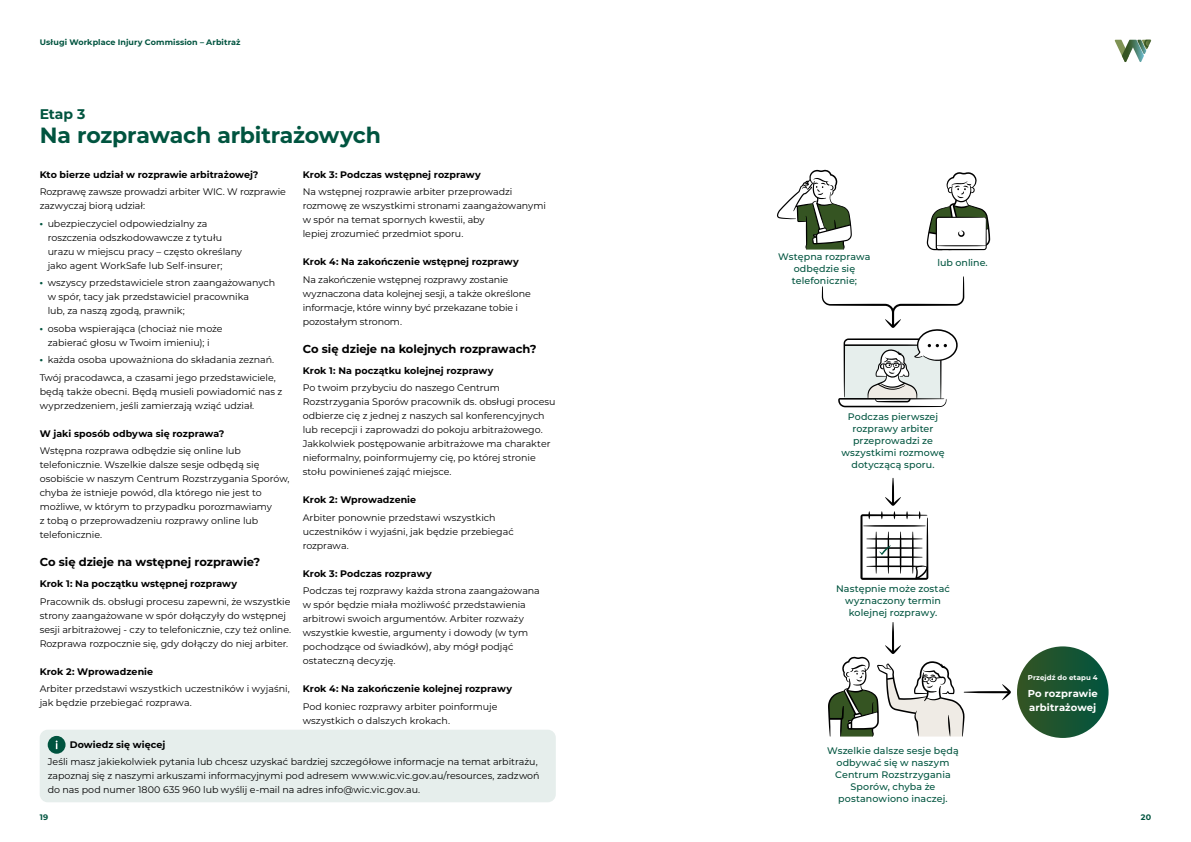
<style>
.page{position:relative;width:1191px;height:842px;background:#fff}
.page>*{position:absolute;margin:0;border:0;box-sizing:border-box;transform-origin:0 0}
.t1{font:700 22px "Montserrat";letter-spacing:-.01em;color:#00543f}
.t2{font:700 14px "Montserrat";color:#00543f}
.t3{font:700 11.5px "Montserrat";letter-spacing:-.005em;color:#000}
.t4{font:700 10px/14px "Montserrat";letter-spacing:.01em;color:#fff}
.t5{font:9.5px/14px "Montserrat";letter-spacing:-.005em;color:#000}
.t6{font:700 9.5px "Montserrat";letter-spacing:.005em;color:#000}
.t7{font:500 9.5px/12px "Montserrat";letter-spacing:.01em;color:#00543f;text-align:center}
.t8{font:700 8px "Montserrat";letter-spacing:.01em;color:#00543f}
.t9{font:700 7px "Montserrat";letter-spacing:.015em;color:#fff}
.s1{font-family:"Calibre";font-weight:300;color:#00543f}
</style>
<div class="page">
<svg style="left:926px;top:172px;width:64px;height:78px"></svg>
<svg style="left:860px;top:478px;width:68px;height:102px"></svg>
<svg style="left:777px;top:170px;width:75px;height:80px"></svg>
<svg style="left:821px;top:276px;width:143px;height:131px"></svg>
<div style="left:1017px;top:646px;width:91px;height:92px;background:linear-gradient(to right,#395726,#01543e);border-radius:46px"></div>
<svg style="left:828px;top:622px;width:182px;height:115px"></svg>
<svg style="left:1114px;top:40px;width:37px;height:22px"></svg>
<div style="left:40px;top:730px;width:516px;height:72px;background:#e6eeec;border-radius:8px"></div>
<div style="left:48px;top:736px;width:18px;height:18px;background:#00543f;border-radius:50%"></div>
<svg style="left:56px;top:740px;width:2px;height:9px"></svg>
<p class="t8" style="left:40px;top:37px;width:202px">Usługi Workplace Injury Commission – Arbitraż</p>
<h2 class="t2" style="left:40px;top:104px;width:47px">Etap 3</h2>
<h1 class="t1" style="left:40px;top:120px;width:343px">Na rozprawach arbitrażowych</h1>
<p class="t6" style="left:40px;top:167px;width:220px">Kto bierze udział w rozprawie arbitrażowej?</p>
<p class="t5" style="left:40px;top:184px;width:248px">Rozprawę zawsze prowadzi arbiter WIC. W rozprawie zazwyczaj biorą udział:</p>
<p class="t5" style="left:48px;top:216px;width:196px;text-indent:-8px"><span class="s1">•</span> ubezpieczyciel odpowiedzialny za roszczenia odszkodowawcze z tytułu urazu w miejscu pracy – często określany jako agent WorkSafe lub Self-insurer;</p>
<p class="t5" style="left:48px;top:275px;width:229px;text-indent:-8px"><span class="s1">•</span> wszyscy przedstawiciele stron zaangażowanych w spór, tacy jak przedstawiciel pracownika<br>lub, za naszą zgodą, prawnik;</p>
<p class="t5" style="left:40px;top:321px;width:184px;text-align:center"><span class="s1">•</span> osoba wspierająca (chociaż nie może zabierać głosu w Twoim imieniu); i</p>
<p class="t5" style="left:40px;top:351px;width:238px;line-height:17.5px"><span class="s1">•</span> każda osoba upoważniona do składania zeznań.<br>Twój pracodawca, a czasami jego przedstawiciele,</p>
<p class="t5" style="left:40px;top:384px;width:244px">będą także obecni. Będą musieli powiadomić nas z wyprzedzeniem, jeśli zamierzają wziąć udział.</p>
<p class="t6" style="left:40px;top:426px;width:186px">W jaki sposób odbywa się rozprawa?</p>
<p class="t5" style="left:40px;top:443px;width:251px">Wstępna rozprawa odbędzie się online lub telefonicznie. Wszelkie dalsze sesje odbędą się osobiście w naszym Centrum Rozstrzygania Sporów, chyba że istnieje powód, dla którego nie jest to możliwe, w którym to przypadku porozmawiamy<br>z tobą o przeprowadzeniu rozprawy online lub telefonicznie.</p>
<p class="t3" style="left:40px;top:554px;width:222px">Co się dzieje na wstępnej rozprawie?</p>
<p class="t6" style="left:40px;top:577px;width:199px">Krok 1: Na początku wstępnej rozprawy</p>
<p class="t5" style="left:40px;top:594px;width:253px">Pracownik ds. obsługi procesu zapewni, że wszystkie strony zaangażowane w spór dołączyły do wstępnej sesji arbitrażowej - czy to telefonicznie, czy też online.<br>Rozprawa rozpocznie się, gdy dołączy do niej arbiter.</p>
<p class="t6" style="left:40px;top:664px;width:115px">Krok 2: Wprowadzenie</p>
<p class="t5" style="left:40px;top:681px;width:251px">Arbiter przedstawi wszystkich uczestników i wyjaśni, jak będzie przebiegać rozprawa.</p>
<p class="t6" style="left:303px;top:167px;width:180px">Krok 3: Podczas wstępnej rozprawy</p>
<p class="t5" style="left:303px;top:184px;width:245px">Na wstępnej rozprawie arbiter przeprowadzi rozmowę ze wszystkimi stronami zaangażowanymi w spór na temat spornych kwestii, aby<br>lepiej zrozumieć przedmiot sporu.</p>
<p class="t6" style="left:303px;top:255px;width:218px">Krok 4: Na zakończenie wstępnej rozprawy</p>
<p class="t5" style="left:303px;top:272px;width:229px">Na zakończenie wstępnej rozprawy zostanie wyznaczona data kolejnej sesji, a także określone informacje, które winny być przekazane tobie i pozostałym stronom.</p>
<p class="t3" style="left:303px;top:340px;width:235px">Co się dzieje na kolejnych rozprawach?</p>
<p class="t6" style="left:303px;top:363px;width:192px">Krok 1: Na początku kolejnej rozprawy</p>
<p class="t5" style="left:303px;top:380px;width:254px">Po twoim przybyciu do naszego Centrum Rozstrzygania Sporów pracownik ds. obsługi procesu odbierze cię z jednej z naszych sal konferencyjnych lub recepcji i zaprowadzi do pokoju arbitrażowego.<br>Jakkolwiek postępowanie arbitrażowe ma charakter nieformalny, poinformujemy cię, po której stronie stołu powinieneś zająć miejsce.</p>
<p class="t6" style="left:303px;top:493px;width:115px">Krok 2: Wprowadzenie</p>
<p class="t5" style="left:303px;top:510px;width:212px">Arbiter ponownie przedstawi wszystkich uczestników i wyjaśni, jak będzie przebiegać rozprawa.</p>
<p class="t6" style="left:303px;top:566px;width:130px">Krok 3: Podczas rozprawy</p>
<p class="t5" style="left:303px;top:583px;width:239px">Podczas tej rozprawy każda strona zaangażowana w spór będzie miała możliwość przedstawienia arbitrowi swoich argumentów. Arbiter rozważy wszystkie kwestie, argumenty i dowody (w tym pochodzące od świadków), aby mógł podjąć ostateczną decyzję.</p>
<p class="t6" style="left:303px;top:682px;width:211px">Krok 4: Na zakończenie kolejnej rozprawy</p>
<p class="t5" style="left:303px;top:699px;width:196px">Pod koniec rozprawy arbiter poinformuje wszystkich o dalszych krokach.</p>
<p class="t6" style="left:70px;top:738px;width:97px">Dowiedz się więcej</p>
<p class="t5" style="left:48px;top:755px;width:493px">Jeśli masz jakiekolwiek pytania lub chcesz uzyskać bardziej szczegółowe informacje na temat arbitrażu, zapoznaj się z naszymi arkuszami informacyjnymi pod adresem www.wic.vic.gov.au/resources, zadzwoń do nas pod numer 1800 635 960 lub wyślij e-mail na adres info@wic.vic.gov.au.</p>
<p class="t7" style="left:778px;top:250px;width:94px">Wstępna rozprawa odbędzie się telefonicznie;</p>
<p class="t7" style="left:937px;top:256px;width:52px">lub online.</p>
<p class="t7" style="left:841px;top:410px;width:105px">Podczas pierwszej rozprawy arbiter przeprowadzi ze wszystkimi rozmowę dotyczącą sporu.</p>
<p class="t7" style="left:836px;top:582px;width:115px">Następnie może zostać wyznaczony termin kolejnej rozprawy.</p>
<p class="t7" style="left:827px;top:744px;width:133px">Wszelkie dalsze sesje będą odbywać się w naszym<br>Centrum Rozstrzygania<br>Sporów, chyba że postanowiono inaczej.</p>
<p class="t9" style="left:1027px;top:672px;width:71px">Przejdź do etapu 4</p>
<p class="t4" style="left:1027px;top:686px;width:72px">Po rozprawie arbitrażowej</p>
<p class="t8" style="left:40px;top:811px;width:10px">19</p>
<p class="t8" style="left:1141px;top:811px;width:12px">20</p>
</div>
